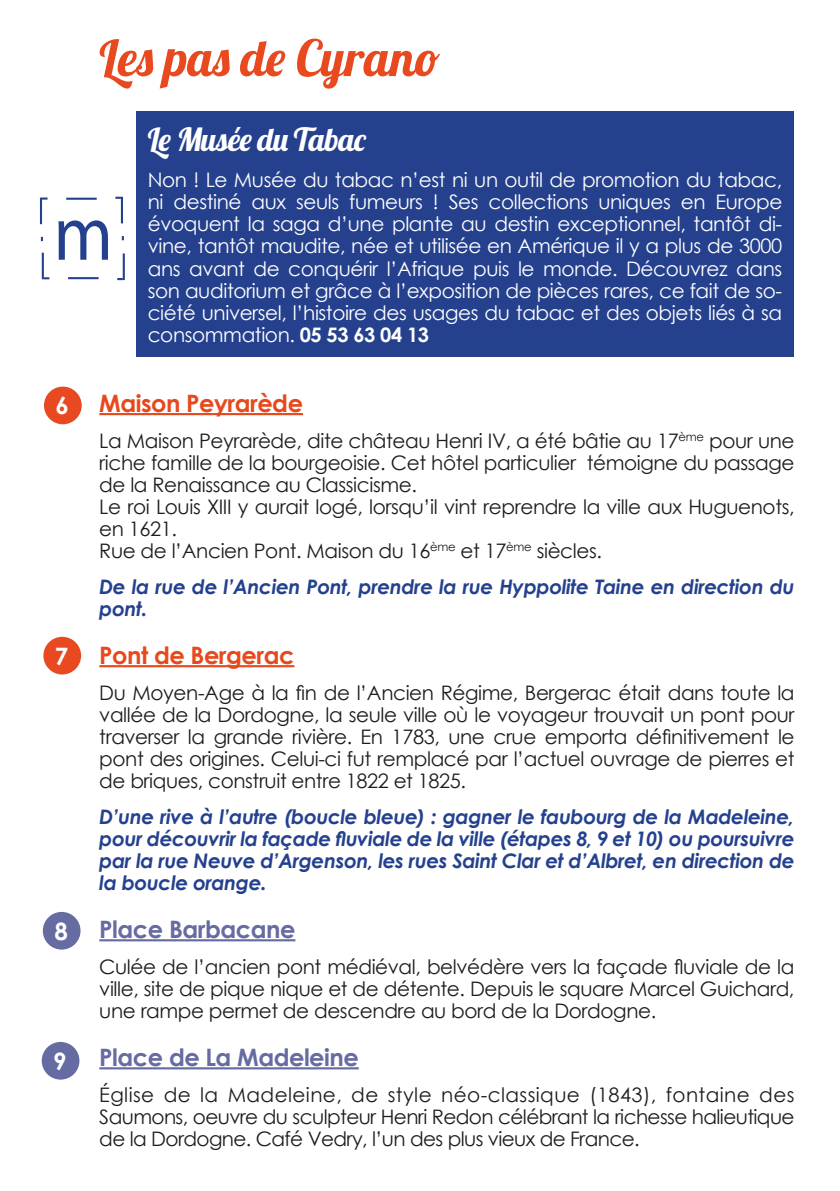
<style>
.page{position:relative;width:840px;height:1191px;background:#fff}
.page>*{position:absolute;margin:0;border:0;box-sizing:border-box;transform-origin:0 0}
.t1{font:50px "Lobster 1.4";letter-spacing:.01em;color:#e8491f}
.t2{font:32px "Lobster 1.4";letter-spacing:.005em;color:#fff}
.t3{font:700 24px "Century Gothic";letter-spacing:-.02em;color:#666ba1}
.t4{font:700 24px "Century Gothic";letter-spacing:-.02em;color:#e7491c}
.t5{font:700 24px "Century Gothic";color:#fff}
.t6{font:20px/22px "Century Gothic";letter-spacing:-.02em;color:#1d1d1b;text-align:justify}
.t7{font:20px/22px "Century Gothic";letter-spacing:-.02em;color:#fff;text-align:justify}
.t8{font:italic 700 20px/22px "Century Gothic";letter-spacing:-.02em;color:#24418f}
.s1{font-weight:700}
</style>
<div class="page">
<div style="left:136px;top:111px;width:657px;height:246px;background:#25418e"></div>
<div style="left:44px;top:386px;width:38px;height:38px;background:#e84921;border-radius:50%"></div>
<div style="left:43px;top:637px;width:38px;height:37px;background:#e84921;border-radius:50%"></div>
<div style="left:43px;top:912px;width:37px;height:37px;background:#666ba1;border-radius:50%"></div>
<div style="left:42px;top:1042px;width:37px;height:37px;background:#666ba1;border-radius:50%"></div>
<hr style="left:99px;top:413px;width:204px;height:2px;background:#e7491c">
<hr style="left:99px;top:665px;width:195px;height:2px;background:#e7491c">
<hr style="left:99px;top:939px;width:196px;height:2px;background:#666ba1">
<hr style="left:99px;top:1067px;width:259px;height:2px;background:#666ba1">
<svg style="left:58px;top:220px;width:50px;height:40px"></svg>
<hr style="left:66px;top:198px;width:31px;height:2px;background:#24418e">
<hr style="left:40px;top:198px;width:2px;height:26px;background:#24418e">
<svg style="left:42px;top:197px;width:5px;height:3px"></svg>
<hr style="left:121px;top:197px;width:2px;height:26px;background:#24418e">
<svg style="left:115px;top:197px;width:6px;height:2px"></svg>
<hr style="left:68px;top:277px;width:30px;height:2px;background:#24418e">
<hr style="left:42px;top:253px;width:2px;height:26px;background:#24418e">
<hr style="left:123px;top:253px;width:2px;height:27px;background:#24418e">
<svg style="left:117px;top:278px;width:6px;height:2px"></svg>
<p class="t5" style="left:55px;top:387px;width:15px">6</p>
<p class="t5" style="left:55px;top:637px;width:15px">7</p>
<p class="t5" style="left:54px;top:912px;width:15px">8</p>
<p class="t5" style="left:53px;top:1042px;width:15px">9</p>
<h1 class="t1" style="left:99px;top:26px;width:342px">Les pas de Cyrano</h1>
<h2 class="t2" style="left:148px;top:119px;width:219px">Le Musée du Tabac</h2>
<p class="t7" style="left:148px;top:169px;width:635px">Non ! Le Musée du tabac n’est ni un outil de promotion du tabac, ni destiné aux seuls fumeurs ! Ses collections uniques en Europe évoquent la saga d’une plante au destin exceptionnel, tantôt di&shy;vine, tantôt maudite, née et utilisée en Amérique il y a plus de 3000 ans avant de conquérir l’Afrique puis le monde. Découvrez dans son auditorium et grâce à l’exposition de pièces rares, ce fait de so&shy;ciété universel, l’histoire des usages du tabac et des objets liés à sa consommation. <span class="s1">05 53 63 04 13</span></p>
<p class="t4" style="left:99px;top:385px;width:205px">Maison Peyrarède</p>
<p class="t6" style="left:99px;top:429px;width:696px;text-align:left">La Maison Peyrarède, dite château Henri IV, a été bâtie au 17<sup>ème</sup> pour une riche famille de la bourgeoisie. Cet hôtel particulier témoigne du passage de la Renaissance au Classicisme.<br>Le roi Louis XIII y aurait logé, lorsqu’il vint reprendre la ville aux Huguenots, en 1621.<br>Rue de l’Ancien Pont. Maison du 16<sup>ème</sup> et 17<sup>ème</sup> siècles.</p>
<p class="t8" style="left:99px;top:575px;width:696px">De la rue de l’Ancien Pont, prendre la rue Hyppolite Taine en direction du pont.</p>
<p class="t4" style="left:99px;top:637px;width:196px">Pont de Bergerac</p>
<p class="t6" style="left:99px;top:681px;width:696px">Du Moyen-Age à la fin de l’Ancien Régime, Bergerac était dans toute la vallée de la Dordogne, la seule ville où le voyageur trouvait un pont pour traverser la grande rivière. En 1783, une crue emporta définitivement le pont des origines. Celui-ci fut remplacé par l’actuel ouvrage de pierres et de briques, construit entre 1822 et 1825.</p>
<p class="t8" style="left:99px;top:805px;width:696px;text-align:justify">D’une rive à l’autre (boucle bleue) : gagner le faubourg de la Madeleine, pour découvrir la façade fluviale de la ville (étapes 8, 9 et 10) ou poursuivre par la rue Neuve d’Argenson, les rues Saint Clar et d’Albret, en direction de la boucle orange.</p>
<p class="t3" style="left:99px;top:911px;width:197px">Place Barbacane</p>
<p class="t6" style="left:99px;top:955px;width:696px">Culée de l’ancien pont médiéval, belvédère vers la façade fluviale de la ville, site de pique nique et de détente. Depuis le square Marcel Guichard, une rampe permet de descendre au bord de la Dordogne.</p>
<p class="t3" style="left:99px;top:1039px;width:261px">Place de La Madeleine</p>
<p class="t6" style="left:99px;top:1083px;width:696px">Église de la Madeleine, de style néo-classique (1843), fontaine des Saumons, oeuvre du sculpteur Henri Redon célébrant la richesse halieutique de la Dordogne. Café Vedry, l’un des plus vieux de France.</p>
</div>
